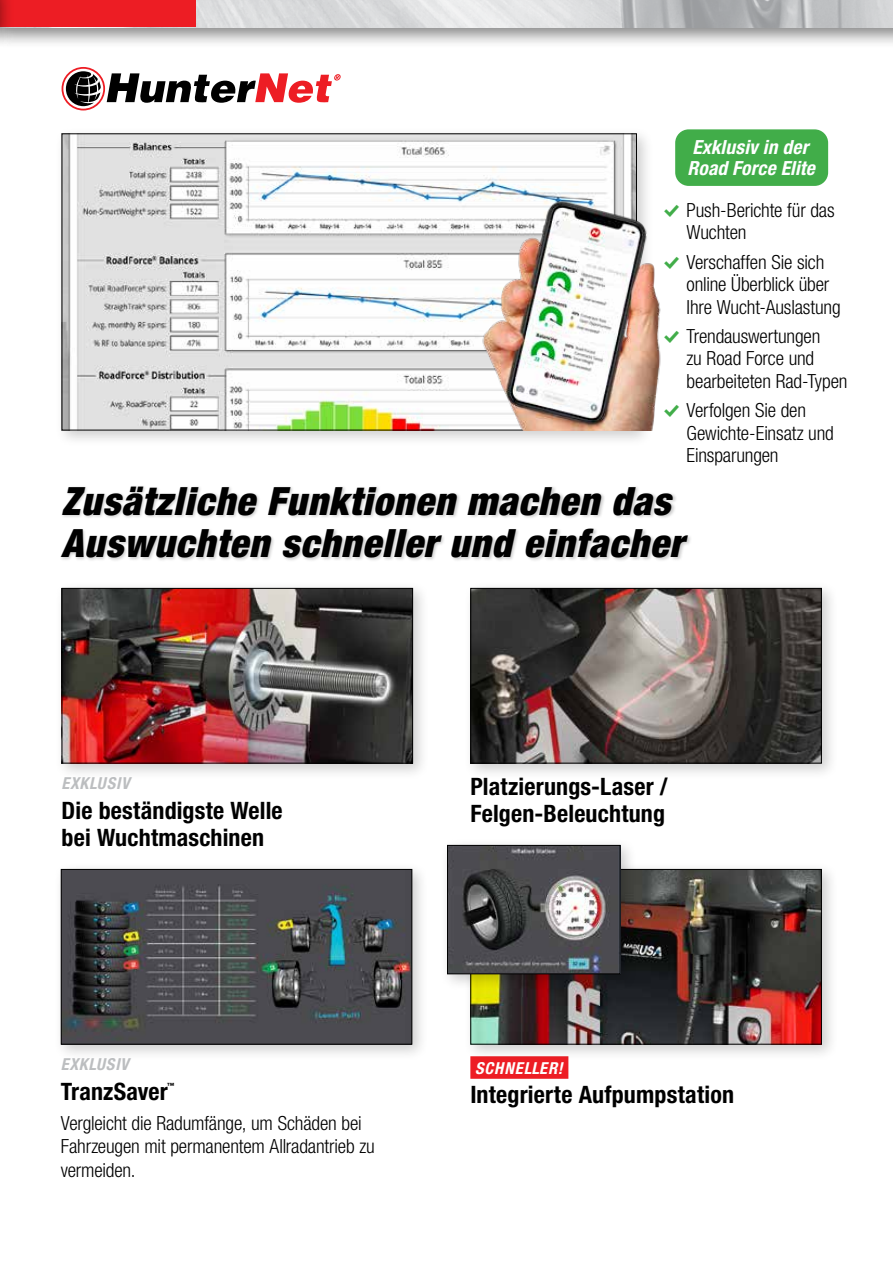
<style>
.page{position:relative;width:893px;height:1263px;background:#fff}
.page>*{position:absolute;margin:0;border:0;box-sizing:border-box;transform-origin:0 0}
.t1{font:italic 900 condensed 39px/42px "Helvetica Neue LT Std";letter-spacing:.025em;color:#000}
.t2{font:700 condensed 24px/27px "Helvetica Neue LT Std";letter-spacing:.005em;color:#000}
.t3{font:300 condensed 19.5px/22.5px "Helvetica Neue LT Std";letter-spacing:-.01em;color:#000}
.t4{font:italic 700 condensed 19.5px/21px "Helvetica Neue LT Std";letter-spacing:.01em;color:#fff}
.t5{font:italic 700 condensed 16.5px "Helvetica Neue LT Std";letter-spacing:.04em;color:#bcbec0}
.t6{font:italic 700 condensed 16.5px "Helvetica Neue LT Std";letter-spacing:.055em;color:#fff}
.t7{font:700 condensed 7.2px "Helvetica Neue LT Std";color:#000}
.s1{font-family:"Modern Pictograms";font-weight:400;font-stretch:normal;font-size:21px;color:#41ad49}
</style>
<div class="page">
<div style="left:0;top:0;width:893px;height:49px;background:#000;opacity:.5"></div>
<img style="left:196px;top:0;width:697px;height:27px">
<div style="left:0;top:0;width:196px;height:27px;background:#ed1d24"></div>
<div style="left:0;top:0;width:15px;height:49px;background:#000;opacity:.5"></div>
<svg style="left:0;top:0;width:1px;height:27px"></svg>
<div style="left:54px;top:126px;width:600px;height:321px;background:#000;opacity:.2"></div>
<img style="left:64px;top:135px;width:571px;height:293px">
<div style="left:470px;top:1056px;width:98px;height:23px;background:#ed1d24"></div>
<div style="left:60px;top:485px;width:632px;height:77px;background:#000;opacity:.2"></div>
<div style="left:463px;top:862px;width:376px;height:199px;background:#000;opacity:.2"></div>
<img style="left:472px;top:871px;width:348px;height:171px">
<div style="left:470px;top:869px;width:352px;height:175px;border:1px solid #000"></div>
<div style="left:463px;top:581px;width:376px;height:199px;background:#000;opacity:.2"></div>
<img style="left:472px;top:590px;width:348px;height:171px">
<div style="left:470px;top:588px;width:352px;height:175px;border:1px solid #000"></div>
<div style="left:54px;top:862px;width:375px;height:199px;background:#000;opacity:.2"></div>
<img style="left:63px;top:871px;width:347px;height:171px">
<div style="left:61px;top:869px;width:351px;height:175px;border:1px solid #000"></div>
<div style="left:54px;top:581px;width:376px;height:199px;background:#000;opacity:.2"></div>
<img style="left:64px;top:590px;width:347px;height:171px">
<div style="left:62px;top:588px;width:351px;height:175px;border:1px solid #000"></div>
<div style="left:440px;top:838px;width:197px;height:153px;background:#000;opacity:.2"></div>
<img style="left:449px;top:847px;width:169px;height:125px">
<div style="left:447px;top:845px;width:173px;height:129px;border:1px solid #000"></div>
<svg style="left:62px;top:67px;width:279px;height:43px"></svg>
<img style="left:451px;top:197px;width:210px;height:233px">
<div style="left:675px;top:129px;width:153px;height:57px;background:#41ad49;border-radius:14px"></div>
<p class="t4" style="left:687px;top:137px;width:129px">Exklusiv in der<br>Road Force Elite</p>
<p class="t3" style="left:687px;top:198px;width:150px;text-indent:-24px"><span class="s1">%</span> Push-Berichte für das<br>Wuchten</p>
<p class="t3" style="left:687px;top:250px;width:156px;text-indent:-24px"><span class="s1">%</span> Verschaffen Sie sich online Überblick über<br>Ihre Wucht-Auslastung</p>
<p class="t3" style="left:687px;top:324px;width:162px;text-indent:-24px"><span class="s1">%</span> Trendauswertungen<br>zu Road Force und bearbeiteten Rad-Typen</p>
<p class="t3" style="left:687px;top:399px;width:149px;text-indent:-24px"><span class="s1">%</span> Verfolgen Sie den<br>Gewichte-Einsatz und<br>Einsparungen</p>
<h1 class="t1" style="left:62px;top:480px;width:623px">Zusätzliche Funktionen machen das<br>Auswuchten schneller und einfacher</h1>
<p class="t5" style="left:62px;top:773px;width:69px">EXKLUSIV</p>
<p class="t2" style="left:62px;top:796px;width:223px">Die beständigste Welle bei Wuchtmaschinen</p>
<p class="t5" style="left:61px;top:1054px;width:69px">EXKLUSIV</p>
<p class="t2" style="left:61px;top:1077px;width:109px">TranzSaver</p>
<p class="t7" style="left:167px;top:1081px;width:9px">™</p>
<p class="t3" style="left:61px;top:1111px;width:315px;line-height:23.4px">Vergleicht die Radumfänge, um Schäden bei<br>Fahrzeugen mit permanentem Allradantrieb zu vermeiden.</p>
<p class="t2" style="left:470px;top:772px;width:199px">Platzierungs-Laser /<br>Felgen-Beleuchtung</p>
<p class="t6" style="left:475px;top:1058px;width:89px">SCHNELLER!</p>
<p class="t2" style="left:470px;top:1081px;width:265px">Integrierte Aufpumpstation</p>
</div>
